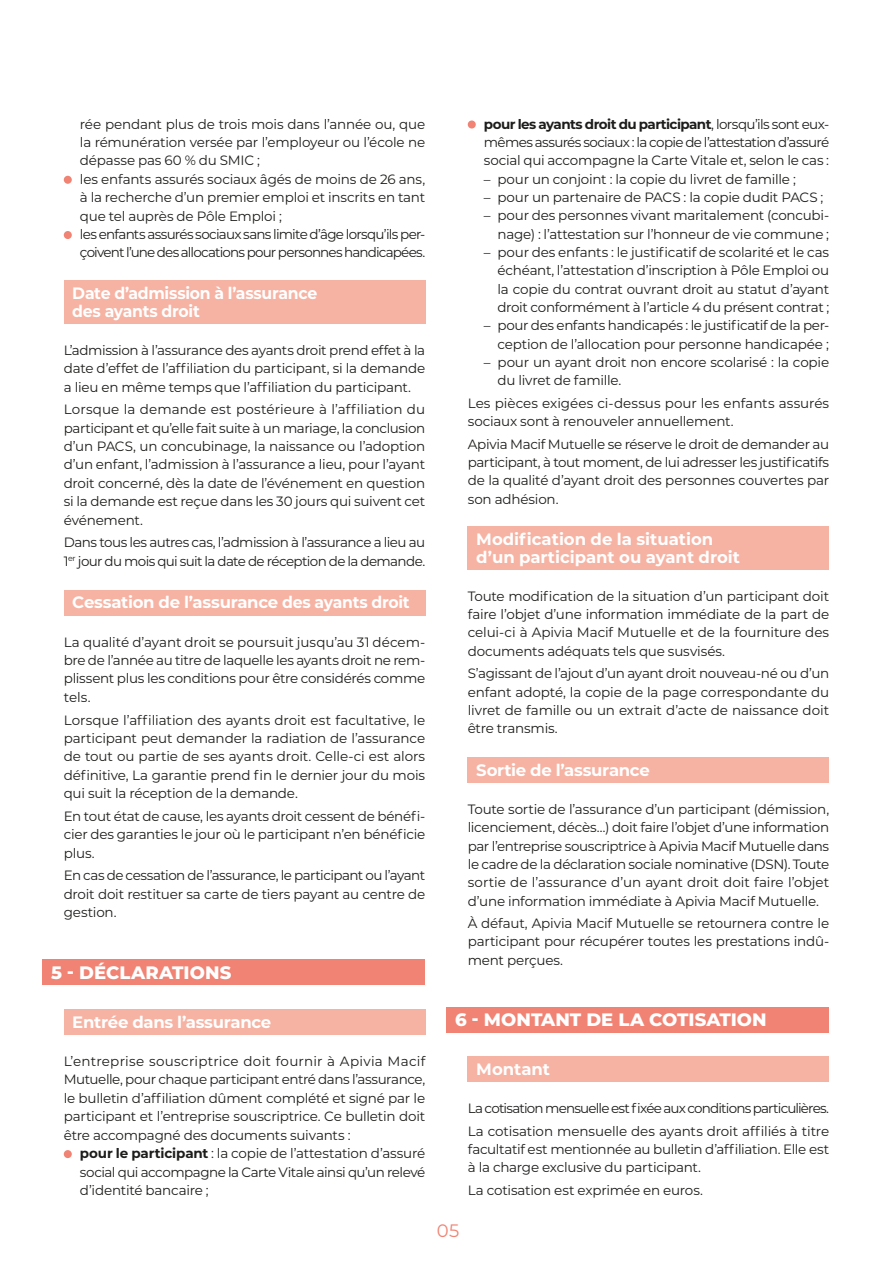
<style>
.page{position:relative;width:893px;height:1263px;background:#fff}
.page>*{position:absolute;margin:0;border:0;box-sizing:border-box;transform-origin:0 0}
.t1{font:800 18px "Montserrat";letter-spacing:.005em;color:#fff}
.t2{font:18px "Montserrat";color:#f08373}
.t3{font:700 16.5px/18px "Montserrat";letter-spacing:-.015em;color:#fff}
.t4{font:700 16.5px/18px "Montserrat";letter-spacing:-.015em;color:#fff;scale:.95 1}
.t5{font:13.5px/18.5px "Montserrat";letter-spacing:-.02em;color:#1d1d1b;text-align:justify}
.t6{font:13.5px/18.5px "Montserrat";letter-spacing:-.045em;color:#1d1d1b}
.s1{font-weight:700}
</style>
<div class="page">
<div style="left:64px;top:176px;width:8px;height:8px;background:#f08373;border-radius:50%"></div>
<div style="left:64px;top:231px;width:8px;height:8px;background:#f08373;border-radius:50%"></div>
<div style="left:64px;top:280px;width:361px;height:43px;background:#f6b3a3"></div>
<div style="left:64px;top:590px;width:361px;height:25px;background:#f6b3a3"></div>
<div style="left:43px;top:960px;width:382px;height:25px;background:#f08373"></div>
<div style="left:64px;top:1009px;width:361px;height:26px;background:#f6b3a3"></div>
<div style="left:64px;top:1150px;width:8px;height:8px;background:#f08373;border-radius:50%"></div>
<div style="left:468px;top:120px;width:8px;height:9px;background:#f08373;border-radius:50%"></div>
<div style="left:468px;top:526px;width:361px;height:44px;background:#f6b3a3"></div>
<div style="left:468px;top:757px;width:361px;height:26px;background:#f6b3a3"></div>
<div style="left:446px;top:1007px;width:383px;height:25px;background:#f08373"></div>
<div style="left:468px;top:1056px;width:361px;height:26px;background:#f6b3a3"></div>
<p class="t5" style="left:80px;top:114px;width:347px;text-align:left">rée pendant plus de trois mois dans l’année ou, que la rémunération versée par l’employeur ou l’école ne dépasse pas 60 % du SMIC ;<br>les enfants assurés sociaux âgés de moins de 26 ans, à la recherche d’un premier emploi et inscrits en tant que tel auprès de Pôle Emploi ;<br>les enfants assurés sociaux sans limite d’âge lorsqu’ils per&shy;çoivent l’une des allocations pour personnes handicapées.</p>
<p class="t4" style="left:72px;top:283px;width:259px">Date d’admission à l’assurance des ayants droit</p>
<p class="t5" style="left:64px;top:340px;width:363px">L’admission à l’assurance des ayants droit prend effet à la date d’effet de l’affiliation du participant, si la demande a lieu en même temps que l’affiliation du participant.</p>
<p class="t5" style="left:64px;top:400px;width:363px">Lorsque la demande est postérieure à l’affiliation du participant et qu’elle fait suite à un mariage, la conclusion d’un PACS, un concubinage, la naissance ou l’adoption d’un enfant, l’admission à l’assurance a lieu, pour l’ayant droit concerné, dès la date de l’événement en question si la demande est reçue dans les 30 jours qui suivent cet événement.</p>
<p class="t6" style="left:64px;top:533px;width:363px">Dans tous les autres cas, l’admission à l’assurance a lieu au<br>1<sup>er</sup> jour du mois qui suit la date de réception de la demande.</p>
<p class="t3" style="left:72px;top:593px;width:339px">Cessation de l’assurance des ayants droit</p>
<p class="t5" style="left:64px;top:632px;width:363px">La qualité d’ayant droit se poursuit jusqu’au 31 décem&shy;bre de l’année au titre de laquelle les ayants droit ne rem&shy;plissent plus les conditions pour être considérés comme tels.</p>
<p class="t5" style="left:64px;top:710px;width:363px">Lorsque l’affiliation des ayants droit est facultative, le participant peut demander la radiation de l’assurance de tout ou partie de ses ayants droit. Celle-ci est alors définitive, La garantie prend fin le dernier jour du mois qui suit la réception de la demande.</p>
<p class="t5" style="left:64px;top:806px;width:363px">En tout état de cause, les ayants droit cessent de bénéfi&shy;cier des garanties le jour où le participant n’en bénéficie plus.</p>
<p class="t5" style="left:64px;top:866px;width:363px">En cas de cessation de l’assurance, le participant ou l’ayant droit doit restituer sa carte de tiers payant au centre de gestion.</p>
<h1 class="t1" style="left:51px;top:959px;width:182px">5 - DÉCLARATIONS</h1>
<p class="t3" style="left:72px;top:1012px;width:201px">Entrée dans l’assurance</p>
<p class="t5" style="left:64px;top:1051px;width:363px">L’entreprise souscriptrice doit fournir à Apivia Macif Mutuelle, pour chaque participant entré dans l’assurance, le bulletin d’affiliation dûment complété et signé par le participant et l’entreprise souscriptrice. Ce bulletin doit être accompagné des documents suivants :</p>
<p class="t5" style="left:80px;top:1143px;width:347px"><span class="s1">pour le participant</span> : la copie de l’attestation d’assuré social qui accompagne la Carte Vitale ainsi qu’un relevé d’identité bancaire ;</p>
<p class="t5" style="left:484px;top:114px;width:347px"><span class="s1">pour les ayants droit du participant</span>, lorsqu’ils sont eux&shy;mêmes assurés sociaux : la copie de l’attestation d’assuré social qui accompagne la Carte Vitale et, selon le cas :</p>
<p class="t5" style="left:484px;top:169px;width:313px">– pour un conjoint : la copie du livret de famille ;</p>
<p class="t5" style="left:484px;top:187px;width:341px">– pour un partenaire de PACS : la copie dudit PACS ;</p>
<p class="t5" style="left:484px;top:206px;width:347px;text-align:right">– pour des personnes vivant maritalement (concubi&shy;nage) : l’attestation sur l’honneur de vie commune ;</p>
<p class="t5" style="left:497px;top:242px;width:333px;text-indent:-14px">– pour des enfants : le justificatif de scolarité et le cas échéant, l’attestation d’inscription à Pôle Emploi ou la copie du contrat ouvrant droit au statut d’ayant droit conformément à l’article 4 du présent contrat ;</p>
<p class="t5" style="left:484px;top:316px;width:347px;text-align:right">– pour des enfants handicapés : le justificatif de la per&shy;ception de l’allocation pour personne handicapée ;</p>
<p class="t5" style="left:497px;top:352px;width:333px;text-indent:-14px">– pour un ayant droit non encore scolarisé : la copie du livret de famille.</p>
<p class="t5" style="left:468px;top:393px;width:363px">Les pièces exigées ci-dessus pour les enfants assurés sociaux sont à renouveler annuellement.</p>
<p class="t5" style="left:468px;top:434px;width:363px">Apivia Macif Mutuelle se réserve le droit de demander au participant, à tout moment, de lui adresser les justificatifs de la qualité d’ayant droit des personnes couvertes par son adhésion.</p>
<p class="t3" style="left:476px;top:529px;width:265px">Modification de la situation d’un participant ou ayant droit</p>
<p class="t5" style="left:468px;top:586px;width:363px">Toute modification de la situation d’un participant doit faire l’objet d’une information immédiate de la part de celui-ci à Apivia Macif Mutuelle et de la fourniture des documents adéquats tels que susvisés.</p>
<p class="t5" style="left:468px;top:664px;width:363px">S’agissant de l’ajout d’un ayant droit nouveau-né ou d’un enfant adopté, la copie de la page correspondante du livret de famille ou un extrait d’acte de naissance doit être transmis.</p>
<p class="t3" style="left:476px;top:760px;width:175px">Sortie de l’assurance</p>
<p class="t5" style="left:468px;top:799px;width:363px">Toute sortie de l’assurance d’un participant (démission, licenciement, décès…) doit faire l’objet d’une information par l’entreprise souscriptrice à Apivia Macif Mutuelle dans le cadre de la déclaration sociale nominative (DSN). Toute sortie de l’assurance d’un ayant droit doit faire l’objet d’une information immédiate à Apivia Macif Mutuelle.</p>
<p class="t5" style="left:468px;top:914px;width:363px">À défaut, Apivia Macif Mutuelle se retournera contre le participant pour récupérer toutes les prestations indû&shy;ment perçues.</p>
<h1 class="t1" style="left:455px;top:1006px;width:313px">6 - MONTANT DE LA COTISATION</h1>
<p class="t3" style="left:476px;top:1059px;width:75px">Montant</p>
<p class="t6" style="left:468px;top:1096px;width:363px;line-height:22.6px">La cotisation mensuelle est fixée aux conditions particulières.<br>La cotisation mensuelle des ayants droit affiliés à titre</p>
<p class="t5" style="left:468px;top:1139px;width:363px">facultatif est mentionnée au bulletin d’affiliation. Elle est à la charge exclusive du participant.</p>
<p class="t5" style="left:468px;top:1180px;width:237px">La cotisation est exprimée en euros.</p>
<h1 class="t2" style="left:437px;top:1218px;width:24px">05</h1>
</div>
